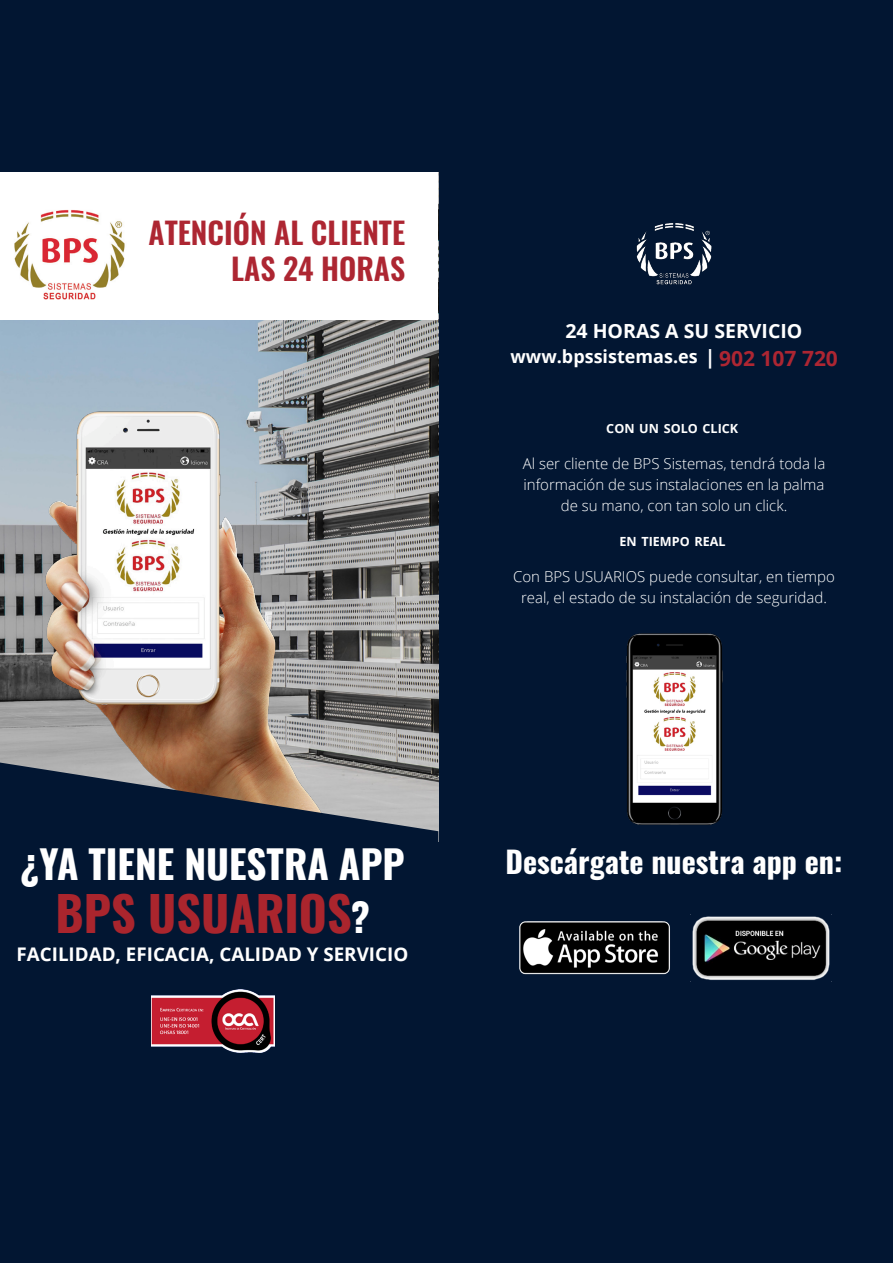
<style>
.page{position:relative;width:893px;height:1263px;background:#021632}
.page>*{position:absolute;margin:0;border:0;box-sizing:border-box;transform-origin:0 0}
.t1{font:700 48px "Oswald";color:#aa252d}
.t2{font:700 39px "Oswald";color:#fff}
.t3{font:600 30px/36px "Oswald";color:#ad2632;text-align:right}
.t4{font:700 30px "Oswald";color:#fff}
.t5{font:700 19.5px "Open Sans";color:#fff}
.t6{font:700 18.75px "Open Sans";color:#fff}
.t7{font:700 18px "Open Sans";color:#fff}
.t8{font:300 15px/21px "Open Sans";color:#fff;text-align:center}
.t9{font:700 12.6px "Open Sans";color:#fff}
.s1{font-size:39px;color:#fff}
.s2{font-size:19.5px}
.s3{font-size:21px;color:#ad2632}
</style>
<div class="page">
<img style="left:0;top:320px;width:438px;height:442px">
<div style="left:0;top:172px;width:438px;height:148px;background:#fff"></div>
<img style="left:14px;top:210px;width:111px;height:90px">
<img style="left:15px;top:388px;width:369px;height:374px">
<svg style="left:0;top:762px;width:438px;height:291px"></svg>
<img style="left:151px;top:990px;width:123px;height:62px">
<img style="left:519px;top:921px;width:151px;height:54px">
<img style="left:692px;top:916px;width:138px;height:64px">
<img style="left:636px;top:223px;width:76px;height:62px">
<img style="left:626px;top:633px;width:97px;height:192px">
<h3 class="t3" style="left:149px;top:216px;width:258px">ATENCIÓN AL CLIENTE<br>LAS 24 HORAS</h3>
<h2 class="t2" style="left:21px;top:844px;width:386px">¿YA TIENE NUESTRA APP</h2>
<h1 class="t1" style="left:56px;top:888px;width:316px">BPS USUARIOS<span class="s1">?</span></h1>
<p class="t6" style="left:17px;top:941px;width:393px">FACILIDAD, EFICACIA, CALIDAD Y SERVICIO</p>
<h3 class="t5" style="left:565px;top:317px;width:239px">24 HORAS A SU SERVICIO</h3>
<p class="t7" style="left:511px;top:344px;width:329px">www.bpssistemas.es <span class="s2">|</span> <span class="s3">902 107 720</span></p>
<p class="t9" style="left:606px;top:420px;width:133px">CON UN SOLO CLICK</p>
<p class="t8" style="left:523px;top:453px;width:304px">Al ser cliente de BPS Sistemas, tendrá toda la información de sus instalaciones en la palma de su mano, con tan solo un click.</p>
<p class="t9" style="left:619px;top:533px;width:108px">EN TIEMPO REAL</p>
<p class="t8" style="left:513px;top:566px;width:323px">Con BPS USUARIOS puede consultar, en tiempo real, el estado de su instalación de seguridad.</p>
<p class="t4" style="left:505px;top:846px;width:338px">Descárgate nuestra app en:</p>
</div>
